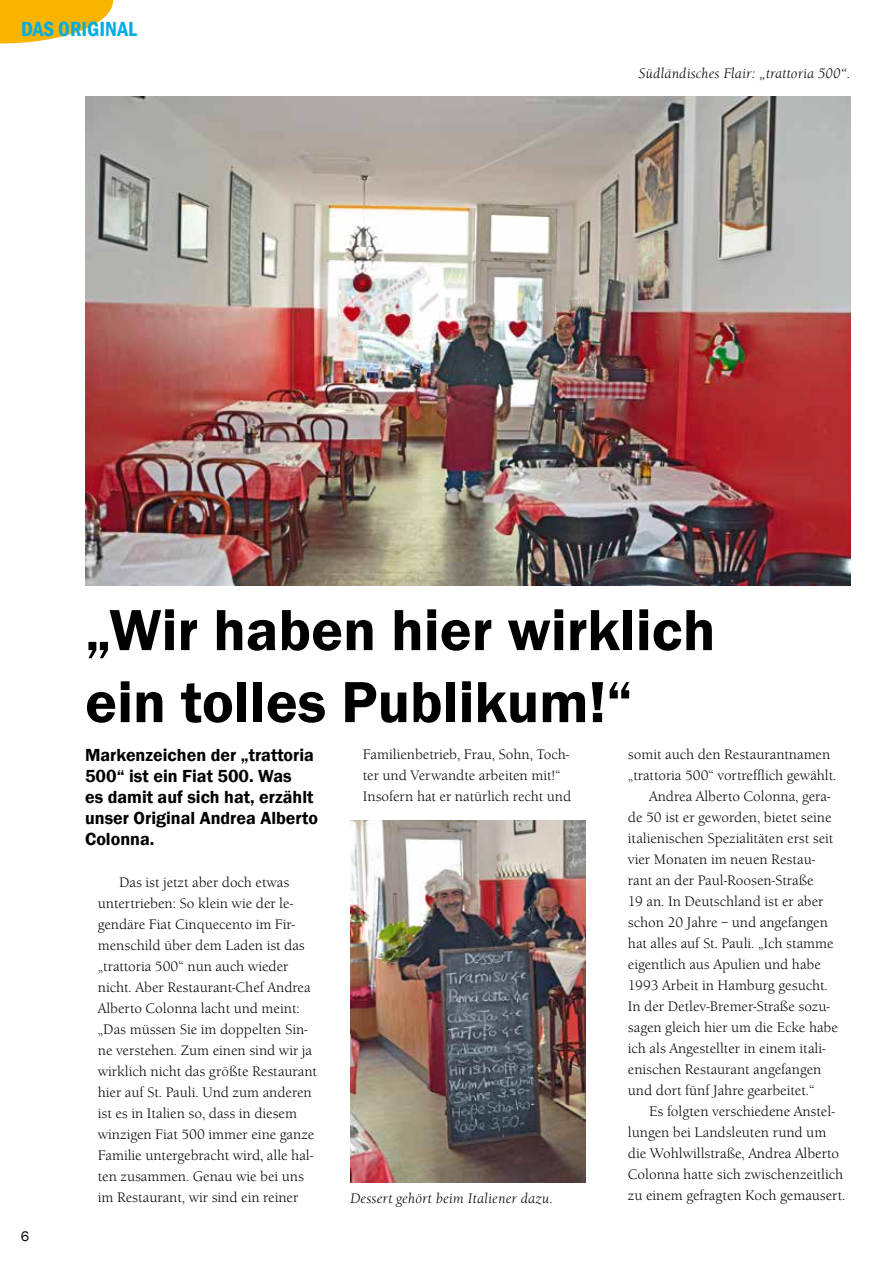
<style>
.page{position:relative;width:893px;height:1263px;background:#fff}
.page>*{position:absolute;margin:0;border:0;box-sizing:border-box;transform-origin:0 0}
.t1{font:600 60px/72px "Franklin Gothic";color:#000}
.t2{font:600 condensed 21px "Franklin Gothic";color:#00ace5}
.t3{font:600 18px/21px "Franklin Gothic";color:#000}
.t4{font:14.25px/21px "Berkeley Old Style EF";color:#000}
.t5{font:italic 14.25px "Berkeley Old Style EF";letter-spacing:.01em;color:#000}
.t6{font:14.25px "Franklin Gothic";color:#000}
</style>
<div class="page">
<svg style="left:0;top:0;width:113px;height:44px"></svg>
<img style="left:85px;top:96px;width:765px;height:489px">
<img style="left:350px;top:820px;width:235px;height:362px">
<h2 class="t2" style="left:21px;top:15px;width:117px">DAS ORIGINAL</h2>
<p class="t5" style="left:638px;top:65px;width:214px">Südländisches Flair: „trattoria 500“.</p>
<h1 class="t1" style="left:85px;top:595px;width:632px">„Wir haben hier wirklich ein tolles Publikum!“</h1>
<p class="t6" style="left:21px;top:1227px;width:10px">6</p>
<p class="t3" style="left:85px;top:745px;width:234px">Markenzeichen der „trattoria<br>500“ ist ein Fiat 500. Was<br>es damit auf sich hat, erzählt unser Original Andrea Alberto<br>Colonna.</p>
<p class="t4" style="left:98px;top:872px;width:221px;text-indent:21px">Das ist jetzt aber doch etwas untertrieben: So klein wie der le&shy;gendäre Fiat Cinquecento im Fir&shy;menschild über dem Laden ist das „trattoria 500“ nun auch wieder nicht. Aber Restaurant-Chef Andrea Alberto Colonna lacht und meint: „Das müssen Sie im doppelten Sin&shy;ne verstehen. Zum einen sind wir ja wirklich nicht das größte Restaurant hier auf St. Pauli. Und zum anderen ist es in Italien so, dass in diesem winzigen Fiat 500 immer eine ganze Familie untergebracht wird, alle hal&shy;ten zusammen. Genau wie bei uns im Restaurant, wir sind ein reiner</p>
<p class="t4" style="left:363px;top:744px;width:210px">Familienbetrieb, Frau, Sohn, Toch&shy;ter und Verwandte arbeiten mit!“<br>Insofern hat er natürlich recht und</p>
<p class="t4" style="left:628px;top:744px;width:204px">somit auch den Restaurantnamen</p>
<p class="t4" style="left:628px;top:765px;width:210px">„trattoria 500“ vortrefflich gewählt.</p>
<p class="t4" style="left:649px;top:786px;width:183px">Andrea Alberto Colonna, gera-</p>
<p class="t4" style="left:628px;top:807px;width:205px">de 50 ist er geworden, bietet seine</p>
<p class="t4" style="left:628px;top:828px;width:207px">italienischen Spezialitäten erst seit</p>
<p class="t4" style="left:628px;top:849px;width:189px">vier Monaten im neuen Restau-</p>
<p class="t4" style="left:628px;top:870px;width:187px">rant an der Paul-Roosen-Straße</p>
<p class="t4" style="left:628px;top:891px;width:197px">19 an. In Deutschland ist er aber</p>
<p class="t4" style="left:628px;top:912px;width:201px">schon 20 Jahre – und angefangen</p>
<p class="t4" style="left:628px;top:933px;width:207px">hat alles auf St. Pauli. „Ich stamme</p>
<p class="t4" style="left:628px;top:954px;width:194px">eigentlich aus Apulien und habe</p>
<p class="t4" style="left:628px;top:975px;width:201px">1993 Arbeit in Hamburg gesucht.</p>
<p class="t4" style="left:628px;top:996px;width:203px">In der Detlev-Bremer-Straße sozu-</p>
<p class="t4" style="left:628px;top:1017px;width:212px">sagen gleich hier um die Ecke habe</p>
<p class="t4" style="left:628px;top:1038px;width:199px">ich als Angestellter in einem itali-</p>
<p class="t4" style="left:628px;top:1059px;width:195px">enischen Restaurant angefangen</p>
<p class="t4" style="left:628px;top:1080px;width:188px">und dort fünf Jahre gearbeitet.“</p>
<p class="t4" style="left:649px;top:1101px;width:187px">Es folgten verschiedene Anstel-</p>
<p class="t4" style="left:628px;top:1122px;width:200px">lungen bei Landsleuten rund um</p>
<p class="t4" style="left:628px;top:1143px;width:213px">die Wohlwillstraße, Andrea Alberto</p>
<p class="t4" style="left:628px;top:1164px;width:217px">Colonna hatte sich zwischenzeitlich</p>
<p class="t4" style="left:628px;top:1185px;width:219px">zu einem gefragten Koch gemausert.</p>
<p class="t5" style="left:350px;top:1189px;width:204px">Dessert gehört beim Italiener dazu.</p>
</div>
